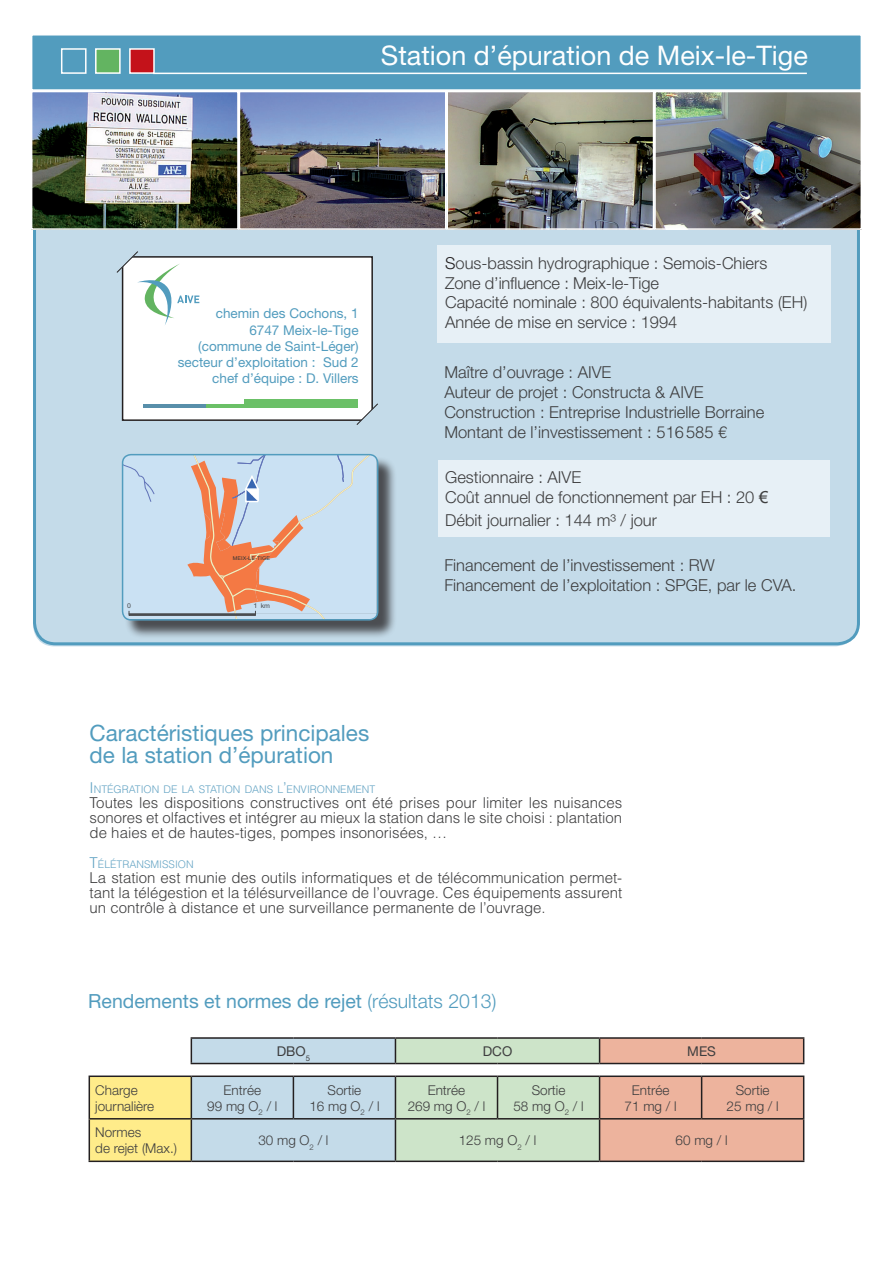
<style>
.page{position:relative;width:893px;height:1263px;background:#fff}
.page>*{position:absolute;margin:0;border:0;box-sizing:border-box;transform-origin:0 0}
.t1{font:27px "Helvetica Neue";color:#fff}
.t2{font:22.5px/22.5px "Helvetica Neue";color:#529cbe}
.t3{font:19.5px "Helvetica Neue";color:#529cbe}
.t4{font:300 16.5px/19.8px "Helvetica Neue";color:#3e3e3f}
.t5{font:300 15px/15px "Helvetica LT Std";color:#3e3e3f;text-align:justify}
.t6{font:300 13.5px/16.2px "Helvetica Neue";color:#3e3e3f;text-align:center}
.t7{font:13.5px/16.2px "Helvetica Neue";color:#529cbe;text-align:right}
.t8{font:13.5px "Helvetica Neue";color:#3e3e3f}
.t9{font:300 10.5px "Helvetica LT Std";color:#64a4c4}
.t10{font:6.6px "Arial";color:#4a4c4f;scale:1.07 1}
.t11{font:5.25px "Arial";letter-spacing:-.005em;color:#2f3234;scale:1.07 1}
.s1{color:#231f20}
.s2{font-family:"Helvetica LT Std"}
.s3{font-family:"Arial";font-weight:400}
.s4{font-size:15px}
.s5{font-weight:300}
</style>
<div class="page">
<div style="left:31px;top:34px;width:831px;height:57px;background:#529cbe;border:2px solid #fff"></div>
<div style="left:61px;top:48px;width:26px;height:26px;background:#529cbe;border:2px solid #fff"></div>
<div style="left:95px;top:48px;width:26px;height:26px;background:#63b461;border:2px solid #fff"></div>
<div style="left:129px;top:48px;width:26px;height:26px;background:#c4121a;border:2px solid #fff"></div>
<hr style="left:153px;top:73px;width:654px;height:1px;background:#fff">
<div style="left:33px;top:183px;width:824px;height:463px;background:#c4dbe9;border-radius:21px"></div>
<div style="left:123px;top:257px;width:249px;height:163px;background:#fff"></div>
<div style="left:122px;top:256px;width:251px;height:165px;border:2px solid #231f20"></div>
<div style="left:244px;top:399px;width:113px;height:9px;background:#6bc067"></div>
<hr style="left:143px;top:404px;width:63px;height:4px;background:#588faa">
<svg style="left:116px;top:251px;width:83px;height:75px"></svg>
<svg style="left:356px;top:403px;width:22px;height:22px"></svg>
<hr style="left:206px;top:404px;width:40px;height:4px;background:#6bc067">
<img style="left:34px;top:94px;width:617px;height:133px">
<div style="left:31px;top:91px;width:208px;height:139px;border:2px solid #fff"></div>
<div style="left:239px;top:91px;width:207px;height:139px;border:2px solid #fff"></div>
<div style="left:446px;top:91px;width:208px;height:139px;border:2px solid #fff"></div>
<img style="left:657px;top:94px;width:202px;height:133px">
<div style="left:654px;top:91px;width:208px;height:139px;border:2px solid #fff"></div>
<div style="left:437px;top:245px;width:393px;height:98px;background:#e7f0f6"></div>
<div style="left:438px;top:460px;width:391px;height:76px;background:#e7f0f6"></div>
<div style="left:124px;top:456px;width:273px;height:183px;background:#231f20;opacity:.75"></div>
<hr style="left:191px;top:1037px;width:102px;height:2px;background:#231f20">
<hr style="left:293px;top:1037px;width:102px;height:2px;background:#231f20">
<hr style="left:395px;top:1037px;width:102px;height:2px;background:#231f20">
<hr style="left:497px;top:1037px;width:103px;height:2px;background:#231f20">
<hr style="left:600px;top:1037px;width:102px;height:2px;background:#231f20">
<hr style="left:702px;top:1037px;width:102px;height:2px;background:#231f20">
<hr style="left:89px;top:1160px;width:102px;height:2px;background:#231f20">
<hr style="left:191px;top:1160px;width:102px;height:2px;background:#231f20">
<hr style="left:293px;top:1160px;width:102px;height:2px;background:#231f20">
<hr style="left:395px;top:1160px;width:102px;height:2px;background:#231f20">
<hr style="left:497px;top:1160px;width:103px;height:2px;background:#231f20">
<hr style="left:600px;top:1160px;width:102px;height:2px;background:#231f20">
<hr style="left:702px;top:1160px;width:102px;height:2px;background:#231f20">
<svg style="left:89px;top:1038px;width:715px;height:123px;background:#d7d2c0"></svg>
<hr style="left:191px;top:1063px;width:102px;height:1px;background:#231f20">
<hr style="left:293px;top:1063px;width:102px;height:1px;background:#231f20">
<hr style="left:395px;top:1063px;width:102px;height:1px;background:#231f20">
<hr style="left:497px;top:1063px;width:103px;height:1px;background:#231f20">
<hr style="left:600px;top:1063px;width:102px;height:1px;background:#231f20">
<hr style="left:702px;top:1063px;width:102px;height:1px;background:#231f20">
<hr style="left:89px;top:1075px;width:102px;height:2px;background:#231f20">
<hr style="left:191px;top:1075px;width:102px;height:2px;background:#231f20">
<hr style="left:293px;top:1075px;width:102px;height:2px;background:#231f20">
<hr style="left:395px;top:1075px;width:102px;height:2px;background:#231f20">
<hr style="left:497px;top:1075px;width:103px;height:2px;background:#231f20">
<hr style="left:600px;top:1075px;width:102px;height:2px;background:#231f20">
<hr style="left:702px;top:1075px;width:102px;height:2px;background:#231f20">
<svg style="left:123px;top:455px;width:255px;height:165px"></svg>
<h1 class="t1" style="left:381px;top:39px;width:429px">Station d’épuration de Meix-le-Tige</h1>
<p class="t7" style="left:178px;top:305px;width:182px">chemin des Cochons, 1<br>6747 Meix-le-Tige<br>(commune de Saint-Léger) secteur d’exploitation : Sud 2 chef d’équipe : D. Villers</p>
<p class="t11" style="left:233px;top:555px;width:36px">MEIX-LE-TIGE</p>
<p class="t10" style="left:127px;top:602px;width:5px">0</p>
<p class="t10" style="left:254px;top:602px;width:17px">1 km</p>
<p class="t4" style="left:445px;top:253px;width:364px"><span class="s1">S</span>ous-bassin hydrographique : Semois-Chiers<br>Zone d’influence : Meix-le-Tige<br>Capacité nominale : 800 équivalents-habitants (EH)<br>Année de mise en service : 1994</p>
<p class="t4" style="left:444px;top:362px;width:321px">Maître d’ouvrage : AIVE<br>Auteur de projet : Constructa &amp; AIVE Construction : Entreprise Industrielle Borraine Montant de l’investissement : <span class="s2">516585 €</span></p>
<p class="t4" style="left:445px;top:467px;width:325px">Gestionnaire : AIVE<br>Coût annuel de fonctionnement par EH : 20 <span class="s3">€</span></p>
<p class="t4" style="left:445px;top:510px;width:213px">Débit journalier : 144 m³ / jour</p>
<p class="t4" style="left:444px;top:555px;width:354px">Financement de l’investissement : RW<br>Financement de l’exploitation : SPGE, par le CVA.</p>
<h2 class="t2" style="left:90px;top:721px;width:281px">Caractéristiques principales de la station d’épuration</h2>
<p class="t9" style="left:90px;top:783px;width:287px"><span class="s4">I</span>NTÉGRATI ON DE LA STATI ON DANS L<span class="s4">’</span>ENVI RONNEMENT</p>
<p class="t5" style="left:90px;top:795px;width:534px">Toutes les dispositions constructives ont été prises pour limiter les nuisances sonores et olfactives et intégrer au mieux la station dans le site choisi : plantation de haies et de hautes-tiges, pompes insonorisées, …</p>
<p class="t9" style="left:90px;top:858px;width:106px"><span class="s4">T</span>ÉLÉTRANSMISSI ON</p>
<p class="t5" style="left:90px;top:870px;width:534px">La station est munie des outils informatiques et de télécommunication permet&shy;tant la télégestion et la télésurveillance de l’ouvrage. Ces équipements assurent un contrôle à distance et une surveillance permanente de l’ouvrage.</p>
<p class="t3" style="left:88px;top:989px;width:410px">Rendements et normes de rejet <span class="s5">(résultats 2013)</span></p>
<p class="t8" style="left:277px;top:1043px;width:35px">DBO<sub>5</sub></p>
<p class="t8" style="left:483px;top:1043px;width:31px">DCO</p>
<p class="t8" style="left:687px;top:1043px;width:30px">MES</p>
<p class="t6" style="left:95px;top:1081px;width:61px;text-align:left">Charge journalière</p>
<p class="t6" style="left:207px;top:1081px;width:72px">Entrée<br>99 mg O<sub>2</sub> / l</p>
<p class="t6" style="left:309px;top:1081px;width:72px">Sortie<br>16 mg O<sub>2</sub> / l</p>
<p class="t6" style="left:408px;top:1081px;width:79px">Entrée<br>269 mg O<sub>2</sub> / l</p>
<p class="t6" style="left:513px;top:1081px;width:72px">Sortie<br>58 mg O<sub>2</sub> / l</p>
<p class="t6" style="left:625px;top:1081px;width:54px">Entrée<br>71 mg / l</p>
<p class="t6" style="left:727px;top:1081px;width:54px">Sortie<br>25 mg / l</p>
<p class="t6" style="left:95px;top:1124px;width:83px;text-align:left">Normes<br>de rejet (Max.)</p>
<p class="t6" style="left:258px;top:1132px;width:72px">30 mg O<sub>2</sub> / l</p>
<p class="t6" style="left:459px;top:1132px;width:79px">125 mg O<sub>2</sub> / l</p>
<p class="t6" style="left:676px;top:1132px;width:54px">60 mg / l</p>
</div>
